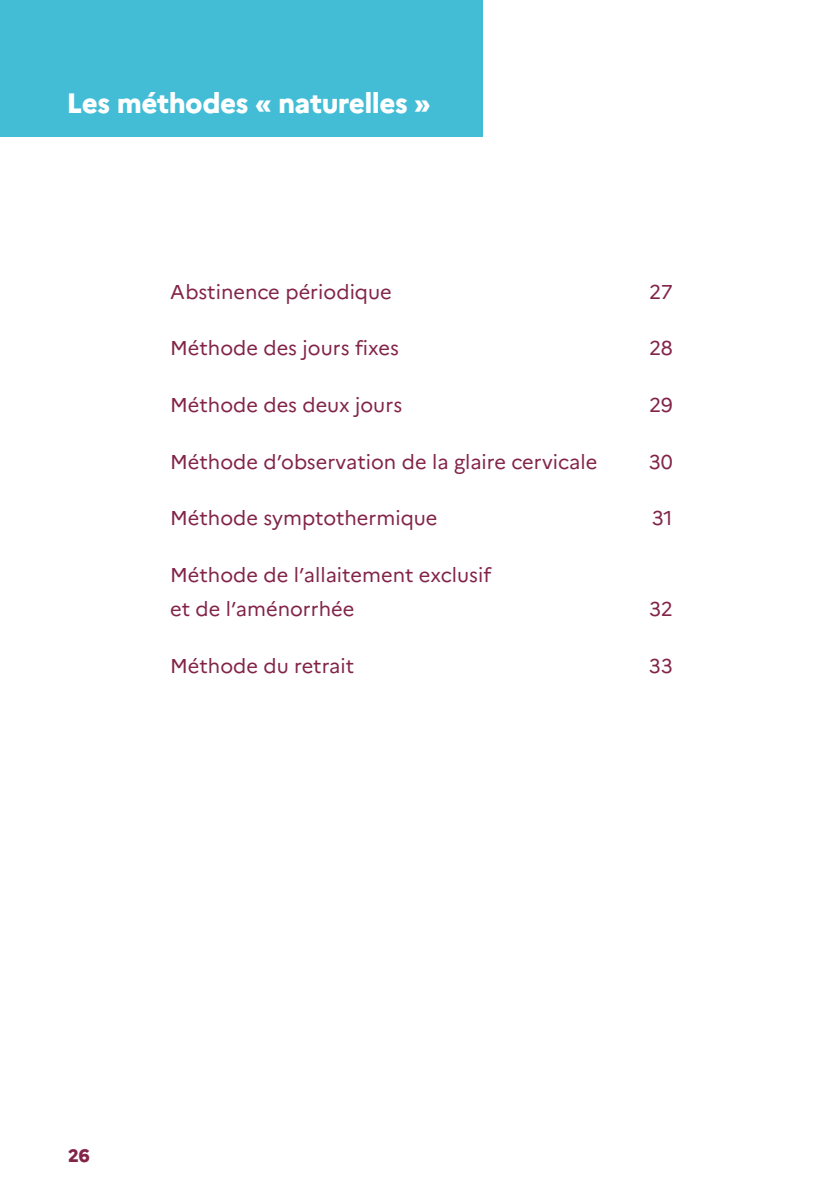
<style>
.page{position:relative;width:840px;height:1191px;background:#fff}
.page>*{position:absolute;margin:0;border:0;box-sizing:border-box;transform-origin:0 0}
.t1{font:800 28px "Marianne";letter-spacing:-.02em;color:#fff}
.BODY{font:20px/34px "Marianne";color:#822448}
.t2{font:800 18px "Marianne";color:#822448}
</style>
<div class="page">
<div style="left:0;top:0;width:482px;height:136px;background:#42bdd5"></div>
<p class="t1" style="left:66px;top:86px;width:365px">Les méthodes « naturelles »</p>
<p class="BODY" style="left:170px;top:274px;width:223px">Abstinence périodique</p>
<p class="BODY" style="left:649px;top:274px;width:25px">27</p>
<p class="BODY" style="left:170px;top:331px;width:230px">Méthode des jours fixes</p>
<p class="BODY" style="left:648px;top:331px;width:25px">28</p>
<p class="BODY" style="left:170px;top:388px;width:233px">Méthode des deux jours</p>
<p class="BODY" style="left:648px;top:388px;width:25px">29</p>
<p class="BODY" style="left:170px;top:444px;width:428px">Méthode d’observation de la glaire cervicale</p>
<p class="BODY" style="left:648px;top:444px;width:25px">30</p>
<p class="BODY" style="left:170px;top:501px;width:269px">Méthode symptothermique</p>
<p class="BODY" style="left:651px;top:501px;width:22px">31</p>
<p class="BODY" style="left:170px;top:558px;width:322px">Méthode de l’allaitement exclusif et de l’aménorrhée</p>
<p class="BODY" style="left:648px;top:592px;width:25px">32</p>
<p class="BODY" style="left:170px;top:648px;width:185px">Méthode du retrait</p>
<p class="BODY" style="left:648px;top:648px;width:25px">33</p>
<p class="t2" style="left:68px;top:1144px;width:23px">26</p>
</div>
